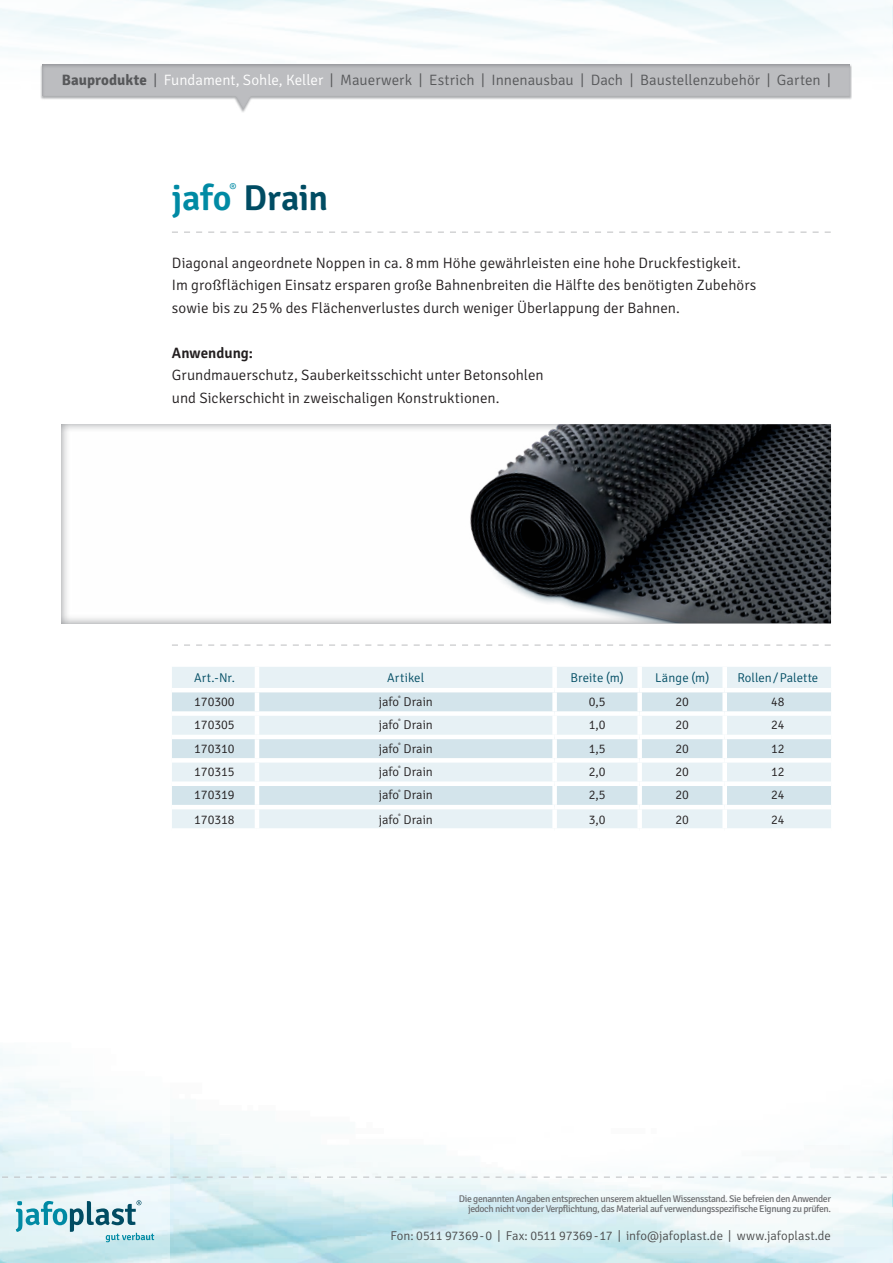
<style>
.page{position:relative;width:893px;height:1263px;background:#fff}
.page>*{position:absolute;margin:0;border:0;box-sizing:border-box;transform-origin:0 0}
.t1{font:600 36px "Signika";letter-spacing:-.005em;color:#004c63}
.t2{font:300 15px/22.5px "Signika";color:#231f20}
.t3{font:300 15px "Signika";color:#57585a}
.t4{font:600 15px "Signika";color:#231f20}
.t5{font:300 12.75px "Signika";color:#231f20}
.t6{font:300 12.75px "Signika";color:#4b4c4d}
.t7{font:300 12.75px "Signika";letter-spacing:.005em;color:#004c63}
.t8{font:300 12px "Signika";color:#008aa4}
.t9{font:9.75px/10.5px "Signika";letter-spacing:-.04em;color:#6d6e71;text-align:right}
.t10{font:300 4.5px "Signika";color:#231f20}
.s1{font-weight:700}
.s2{color:#fff}
.s3{color:#008aa4}
</style>
<div class="page">
<svg style="left:0;top:1177px;width:893px;height:1px"></svg>
<svg style="left:172px;top:232px;width:659px;height:1px"></svg>
<svg style="left:172px;top:645px;width:659px;height:1px"></svg>
<div style="left:172px;top:667px;width:659px;height:161px;background:#e7f1f5"></div>
<svg style="left:172px;top:692px;width:659px;height:113px;background:#dbe9ef"></svg>
<hr style="left:255px;top:667px;width:4px;height:21px;background:#fff">
<div style="left:552px;top:667px;width:5px;height:21px;background:#fff"></div>
<div style="left:637px;top:667px;width:5px;height:21px;background:#fff"></div>
<div style="left:722px;top:667px;width:5px;height:21px;background:#fff"></div>
<hr style="left:172px;top:688px;width:85px;height:4px;background:#fff">
<hr style="left:257px;top:688px;width:298px;height:4px;background:#fff">
<hr style="left:255px;top:692px;width:4px;height:19px;background:#fff">
<hr style="left:555px;top:688px;width:85px;height:4px;background:#fff">
<div style="left:552px;top:692px;width:5px;height:19px;background:#fff"></div>
<hr style="left:640px;top:688px;width:85px;height:4px;background:#fff">
<div style="left:637px;top:692px;width:5px;height:19px;background:#fff"></div>
<hr style="left:725px;top:688px;width:106px;height:4px;background:#fff">
<div style="left:722px;top:692px;width:5px;height:19px;background:#fff"></div>
<div style="left:172px;top:711px;width:85px;height:5px;background:#fff"></div>
<div style="left:257px;top:711px;width:298px;height:5px;background:#fff"></div>
<hr style="left:255px;top:716px;width:4px;height:19px;background:#fff">
<div style="left:555px;top:711px;width:85px;height:5px;background:#fff"></div>
<div style="left:552px;top:716px;width:5px;height:19px;background:#fff"></div>
<div style="left:640px;top:711px;width:85px;height:5px;background:#fff"></div>
<div style="left:637px;top:716px;width:5px;height:19px;background:#fff"></div>
<div style="left:725px;top:711px;width:106px;height:5px;background:#fff"></div>
<div style="left:722px;top:716px;width:5px;height:19px;background:#fff"></div>
<hr style="left:172px;top:735px;width:85px;height:4px;background:#fff">
<hr style="left:257px;top:735px;width:298px;height:4px;background:#fff">
<hr style="left:255px;top:739px;width:4px;height:19px;background:#fff">
<hr style="left:555px;top:735px;width:85px;height:4px;background:#fff">
<div style="left:552px;top:739px;width:5px;height:19px;background:#fff"></div>
<hr style="left:640px;top:735px;width:85px;height:4px;background:#fff">
<div style="left:637px;top:739px;width:5px;height:19px;background:#fff"></div>
<hr style="left:725px;top:735px;width:106px;height:4px;background:#fff">
<div style="left:722px;top:739px;width:5px;height:19px;background:#fff"></div>
<div style="left:172px;top:758px;width:85px;height:5px;background:#fff"></div>
<div style="left:257px;top:758px;width:298px;height:5px;background:#fff"></div>
<hr style="left:255px;top:763px;width:4px;height:18px;background:#fff">
<div style="left:555px;top:758px;width:85px;height:5px;background:#fff"></div>
<div style="left:552px;top:763px;width:5px;height:18px;background:#fff"></div>
<div style="left:640px;top:758px;width:85px;height:5px;background:#fff"></div>
<div style="left:637px;top:763px;width:5px;height:18px;background:#fff"></div>
<div style="left:725px;top:758px;width:106px;height:5px;background:#fff"></div>
<div style="left:722px;top:763px;width:5px;height:18px;background:#fff"></div>
<div style="left:172px;top:781px;width:85px;height:5px;background:#fff"></div>
<div style="left:257px;top:781px;width:298px;height:5px;background:#fff"></div>
<hr style="left:255px;top:786px;width:4px;height:19px;background:#fff">
<div style="left:555px;top:781px;width:85px;height:5px;background:#fff"></div>
<div style="left:552px;top:786px;width:5px;height:19px;background:#fff"></div>
<div style="left:640px;top:781px;width:85px;height:5px;background:#fff"></div>
<div style="left:637px;top:786px;width:5px;height:19px;background:#fff"></div>
<div style="left:725px;top:781px;width:106px;height:5px;background:#fff"></div>
<div style="left:722px;top:786px;width:5px;height:19px;background:#fff"></div>
<hr style="left:172px;top:805px;width:85px;height:4px;background:#fff">
<hr style="left:257px;top:805px;width:298px;height:4px;background:#fff">
<hr style="left:255px;top:809px;width:4px;height:19px;background:#fff">
<hr style="left:555px;top:805px;width:85px;height:4px;background:#fff">
<div style="left:552px;top:809px;width:5px;height:19px;background:#fff"></div>
<hr style="left:640px;top:805px;width:85px;height:4px;background:#fff">
<div style="left:637px;top:809px;width:5px;height:19px;background:#fff"></div>
<hr style="left:725px;top:805px;width:106px;height:4px;background:#fff">
<div style="left:722px;top:809px;width:5px;height:19px;background:#fff"></div>
<div style="left:172px;top:828px;width:85px;height:5px;background:#fff"></div>
<div style="left:257px;top:828px;width:298px;height:5px;background:#fff"></div>
<div style="left:555px;top:828px;width:85px;height:5px;background:#fff"></div>
<div style="left:640px;top:828px;width:85px;height:5px;background:#fff"></div>
<div style="left:725px;top:828px;width:106px;height:5px;background:#fff"></div>
<svg style="left:61px;top:423px;width:771px;height:201px"></svg>
<svg style="left:16px;top:1200px;width:138px;height:42px;background:#afd3db"></svg>
<div style="left:41px;top:64px;width:811px;height:49px;background:#fff"></div>
<div style="left:42px;top:63px;width:810px;height:48px;background:#939598;opacity:.5"></div>
<p class="t3" style="left:62px;top:72px;width:771px"><span class="s1">Bauprodukte</span> | <span class="s2">Fundament, Sohle, Keller</span> | Mauerwerk | Estrich | Innenausbau | Dach | Baustellenzubehör | Garten |</p>
<p class="t8" style="left:229px;top:182px;width:9px">®</p>
<h1 class="t1" style="left:172px;top:177px;width:158px"><span class="s3">jafo</span> Drain</h1>
<p class="t2" style="left:172px;top:252px;width:586px">Diagonal angeordnete Noppen in ca. 8mm Höhe gewährleisten eine hohe Druckfestigkeit.<br>Im großflächigen Einsatz ersparen große Bahnenbreiten die Hälfte des benötigten Zubehörs sowie bis zu 25% des Flächenverlustes durch weniger Überlappung der Bahnen.</p>
<p class="t4" style="left:172px;top:344px;width:83px">Anwendung:</p>
<p class="t2" style="left:172px;top:364px;width:373px">Grundmauerschutz, Sauberkeitsschicht unter Betonsohlen und Sickerschicht in zweischaligen Konstruktionen.</p>
<p class="t7" style="left:194px;top:671px;width:42px">Art.-Nr.</p>
<p class="t7" style="left:387px;top:671px;width:39px">Artikel</p>
<p class="t7" style="left:570px;top:671px;width:55px">Breite (m)</p>
<p class="t7" style="left:655px;top:671px;width:56px">Länge (m)</p>
<p class="t7" style="left:737px;top:671px;width:82px">Rollen/Palette</p>
<p class="t5" style="left:194px;top:694px;width:42px">170300</p>
<p class="t5" style="left:379px;top:694px;width:56px">jafo Drain</p>
<p class="t10" style="left:398px;top:695px;width:4px">®</p>
<p class="t5" style="left:589px;top:694px;width:18px">0,5</p>
<p class="t5" style="left:675px;top:694px;width:15px">20</p>
<p class="t5" style="left:771px;top:694px;width:15px">48</p>
<p class="t10" style="left:398px;top:718px;width:4px">®</p>
<p class="t5" style="left:194px;top:718px;width:42px">170305</p>
<p class="t5" style="left:379px;top:718px;width:56px">jafo Drain</p>
<p class="t5" style="left:589px;top:718px;width:18px">1,0</p>
<p class="t5" style="left:675px;top:718px;width:15px">20</p>
<p class="t5" style="left:771px;top:718px;width:15px">24</p>
<p class="t10" style="left:398px;top:742px;width:4px">®</p>
<p class="t5" style="left:194px;top:741px;width:42px">170310</p>
<p class="t5" style="left:379px;top:741px;width:56px">jafo Drain</p>
<p class="t5" style="left:589px;top:741px;width:18px">1,5</p>
<p class="t5" style="left:675px;top:741px;width:15px">20</p>
<p class="t5" style="left:771px;top:741px;width:15px">12</p>
<p class="t10" style="left:398px;top:765px;width:4px">®</p>
<p class="t5" style="left:194px;top:765px;width:42px">170315</p>
<p class="t5" style="left:379px;top:765px;width:56px">jafo Drain</p>
<p class="t5" style="left:589px;top:765px;width:18px">2,0</p>
<p class="t5" style="left:675px;top:765px;width:15px">20</p>
<p class="t5" style="left:771px;top:765px;width:15px">12</p>
<p class="t10" style="left:398px;top:789px;width:4px">®</p>
<p class="t5" style="left:194px;top:788px;width:42px">170319</p>
<p class="t5" style="left:379px;top:788px;width:56px">jafo Drain</p>
<p class="t5" style="left:589px;top:788px;width:18px">2,5</p>
<p class="t5" style="left:675px;top:788px;width:15px">20</p>
<p class="t5" style="left:771px;top:788px;width:15px">24</p>
<p class="t10" style="left:398px;top:813px;width:4px">®</p>
<p class="t5" style="left:194px;top:812px;width:42px">170318</p>
<p class="t5" style="left:379px;top:812px;width:56px">jafo Drain</p>
<p class="t5" style="left:589px;top:812px;width:18px">3,0</p>
<p class="t5" style="left:675px;top:812px;width:15px">20</p>
<p class="t5" style="left:771px;top:812px;width:15px">24</p>
<p class="t9" style="left:459px;top:1193px;width:374px">Die genannten Angaben entsprechen unserem aktuellen Wissensstand. Sie befreien den Anwender jedoch nicht von der Verpflichtung, das Material auf verwendungsspezifische Eignung zu prüfen.</p>
<p class="t6" style="left:390px;top:1228px;width:442px">Fon: 0511 97369-0 | Fax: 0511 97369-17 | info@jafoplast.de | www.jafoplast.de</p>
</div>
